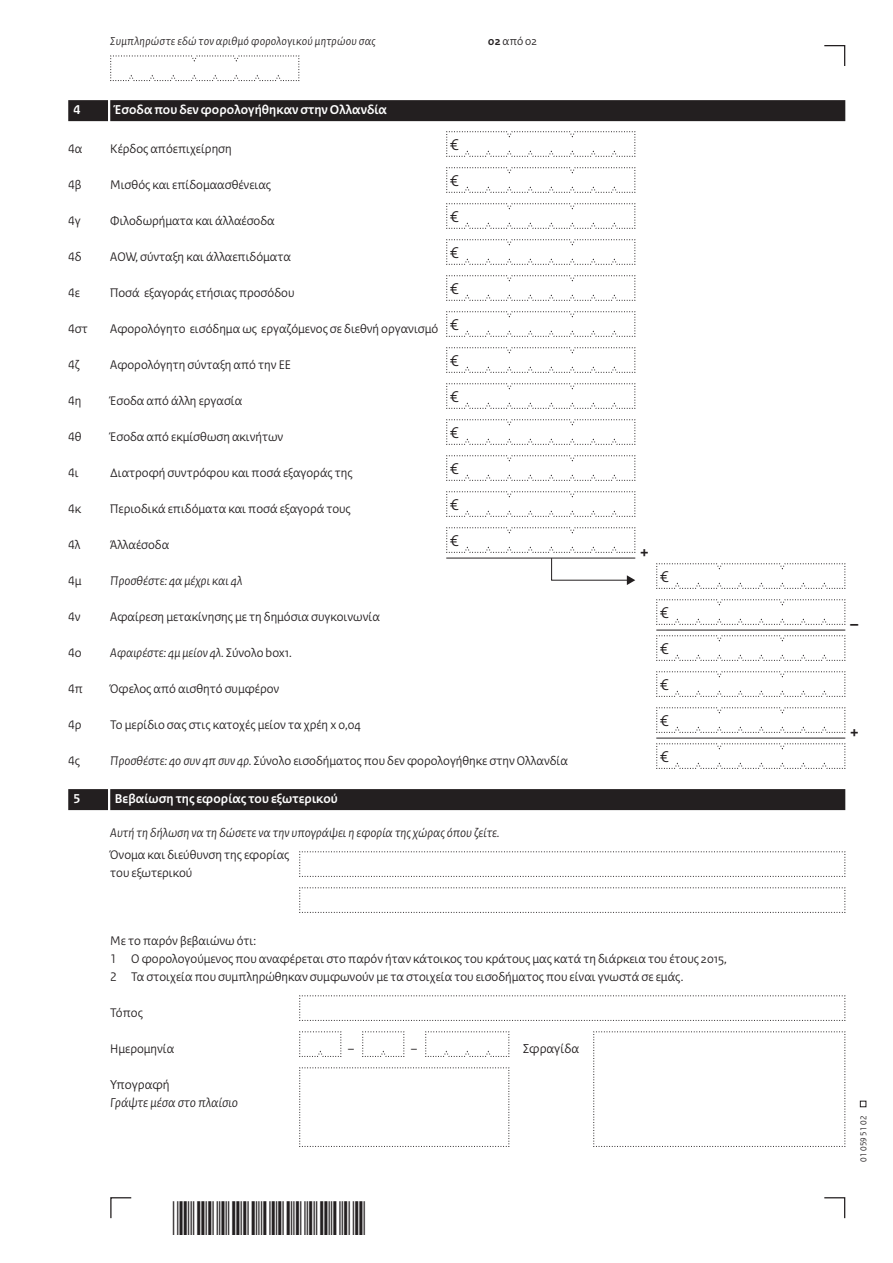
<style>
.page{position:relative;width:893px;height:1263px;background:#fff}
.page>*{position:absolute;margin:0;border:0;box-sizing:border-box;transform-origin:0 0}
.t1{font:700 18px "Rijksoverheid Sans Heading";color:#231f20}
.t2{font:16.5px/36px "Rijksoverheid Sans Heading";color:#231f20;text-align:justify}
.t3{font:700 13.5px "Rijksoverheid Sans Heading";letter-spacing:.01em;color:#fff}
.t4{font:italic 13.5px "Rijksoverheid Sans Heading";color:#231f20}
.t5{font:13.5px "Rijksoverheid Sans Heading";color:#231f20}
.t6{font:13.2px/18px "Rijksoverheid Sans Heading";color:#231f20}
.t7{font:italic 13.2px "Rijksoverheid Sans Heading";color:#231f20}
.t8{font:italic 12px "Rijksoverheid Sans Heading";letter-spacing:.02em;color:#231f20}
.t9{font:12px "Rijksoverheid Sans Heading";color:#231f20}
.t10{font:9px "Rijksoverheid Sans Heading";color:#231f20}
.s1{font-weight:700}
.s2{font-style:normal}
.s3{font-style:italic}
</style>
<div class="page">
<svg style="left:824px;top:1197px;width:22px;height:22px"></svg>
<svg style="left:110px;top:1197px;width:22px;height:22px"></svg>
<svg style="left:860px;top:1101px;width:6px;height:6px"></svg>
<svg style="left:824px;top:45px;width:22px;height:21px"></svg>
<div style="left:110px;top:100px;width:735px;height:21px;background:#231f20"></div>
<div style="left:68px;top:100px;width:40px;height:21px;background:#231f20"></div>
<div style="left:110px;top:789px;width:735px;height:21px;background:#231f20"></div>
<div style="left:68px;top:789px;width:40px;height:21px;background:#231f20"></div>
<svg style="left:446px;top:131px;width:190px;height:26px"></svg>
<svg style="left:446px;top:167px;width:190px;height:26px"></svg>
<svg style="left:446px;top:203px;width:190px;height:26px"></svg>
<svg style="left:446px;top:239px;width:190px;height:26px"></svg>
<svg style="left:446px;top:275px;width:190px;height:26px"></svg>
<svg style="left:446px;top:311px;width:190px;height:26px"></svg>
<svg style="left:446px;top:347px;width:190px;height:26px"></svg>
<svg style="left:446px;top:383px;width:190px;height:26px"></svg>
<svg style="left:446px;top:419px;width:190px;height:26px"></svg>
<svg style="left:446px;top:455px;width:190px;height:26px"></svg>
<svg style="left:446px;top:491px;width:190px;height:26px"></svg>
<svg style="left:446px;top:527px;width:190px;height:58px"></svg>
<svg style="left:656px;top:563px;width:190px;height:26px"></svg>
<svg style="left:656px;top:599px;width:190px;height:26px"></svg>
<hr style="left:656px;top:630px;width:189px;height:1px;background:#231f20">
<svg style="left:656px;top:635px;width:190px;height:26px"></svg>
<svg style="left:656px;top:671px;width:190px;height:26px"></svg>
<svg style="left:656px;top:707px;width:190px;height:26px"></svg>
<hr style="left:656px;top:738px;width:189px;height:1px;background:#231f20">
<svg style="left:656px;top:743px;width:190px;height:26px"></svg>
<svg style="left:299px;top:851px;width:547px;height:26px"></svg>
<svg style="left:299px;top:887px;width:547px;height:26px"></svg>
<svg style="left:299px;top:995px;width:547px;height:26px"></svg>
<svg style="left:299px;top:1031px;width:43px;height:26px"></svg>
<svg style="left:362px;top:1031px;width:43px;height:26px"></svg>
<svg style="left:425px;top:1031px;width:85px;height:26px"></svg>
<svg style="left:299px;top:1067px;width:211px;height:80px"></svg>
<svg style="left:593px;top:1031px;width:253px;height:116px"></svg>
<svg style="left:110px;top:55px;width:190px;height:26px"></svg>
<p class="t8" style="left:110px;top:34px;width:267px">Συμπληρώστε εδώ τον αριθμό φορολογικού μητρώου σας</p>
<p class="t9" style="left:488px;top:34px;width:50px"><span class="s1">02</span> από 02</p>
<p class="t3" style="left:74px;top:102px;width:8px">4</p>
<p class="t3" style="left:115px;top:102px;width:274px">Έσοδα που δεν φορολογήθηκαν στην Ολλανδία</p>
<p class="t6" style="left:68px;top:140px;width:16px">4α</p>
<p class="t6" style="left:110px;top:140px;width:123px">Κέρδος απόεπιχείρηση</p>
<p class="t6" style="left:68px;top:176px;width:15px">4β</p>
<p class="t6" style="left:110px;top:176px;width:162px">Μισθός και επίδομαασθένειας</p>
<p class="t6" style="left:68px;top:212px;width:14px">4γ</p>
<p class="t6" style="left:110px;top:212px;width:166px">Φιλοδωρήματα και άλλαέσοδα</p>
<p class="t6" style="left:68px;top:248px;width:15px">4δ</p>
<p class="t6" style="left:110px;top:248px;width:182px">AOW, σύνταξη και άλλαεπιδόματα</p>
<p class="t6" style="left:68px;top:284px;width:13px">4ε</p>
<p class="t6" style="left:110px;top:284px;width:186px">Ποσά εξαγοράς ετήσιας προσόδου</p>
<p class="t6" style="left:68px;top:320px;width:21px">4στ</p>
<p class="t6" style="left:110px;top:320px;width:330px">Αφορολόγητο εισόδημα ως εργαζόμενος σε διεθνή οργανισμό</p>
<p class="t6" style="left:68px;top:356px;width:13px">4ζ</p>
<p class="t6" style="left:110px;top:356px;width:182px">Αφορολόγητη σύνταξη από την ΕΕ</p>
<p class="t6" style="left:68px;top:392px;width:15px">4η</p>
<p class="t6" style="left:110px;top:392px;width:134px">Έσοδα από άλλη εργασία</p>
<p class="t6" style="left:68px;top:428px;width:15px">4θ</p>
<p class="t6" style="left:110px;top:428px;width:175px">Έσοδα από εκμίσθωση ακινήτων</p>
<p class="t6" style="left:68px;top:464px;width:12px">4ι</p>
<p class="t6" style="left:110px;top:464px;width:244px">Διατροφή συντρόφου και ποσά εξαγοράς της</p>
<p class="t6" style="left:68px;top:500px;width:15px">4κ</p>
<p class="t6" style="left:110px;top:500px;width:242px">Περιοδικά επιδόματα και ποσά εξαγορά τους</p>
<p class="t6" style="left:68px;top:536px;width:14px">4λ</p>
<p class="t6" style="left:110px;top:536px;width:61px">Άλλαέσοδα</p>
<p class="t6" style="left:68px;top:572px;width:15px">4μ</p>
<p class="t7" style="left:110px;top:573px;width:134px">Προσθέστε: 4α μέχρι και 4λ</p>
<p class="t6" style="left:68px;top:608px;width:14px">4ν</p>
<p class="t6" style="left:110px;top:608px;width:271px">Αφαίρεση μετακίνησης με τη δημόσια συγκοινωνία</p>
<p class="t6" style="left:68px;top:644px;width:15px">4ο</p>
<p class="t7" style="left:110px;top:645px;width:183px">Αφαιρέστε: 4μ μείον 4λ. <span class="s2">Σύνολο box1.</span></p>
<p class="t6" style="left:68px;top:680px;width:16px">4π</p>
<p class="t6" style="left:110px;top:680px;width:171px">Όφελος από αισθητό συμφέρον</p>
<p class="t6" style="left:68px;top:716px;width:15px">4ρ</p>
<p class="t6" style="left:110px;top:716px;width:252px">Το μερίδιο σας στις κατοχές μείον τα χρέη x 0,04</p>
<p class="t6" style="left:68px;top:752px;width:13px">4ς</p>
<p class="t6" style="left:110px;top:752px;width:459px"><span class="s3">Προσθέστε: 4ο συν 4π συν 4ρ.</span> Σύνολο εισοδήματος που δεν φορολογήθηκε στην Ολλανδία</p>
<p class="t3" style="left:74px;top:791px;width:8px">5</p>
<p class="t3" style="left:115px;top:791px;width:224px">Βεβαίωση της εφορίας του εξωτερικού</p>
<p class="t7" style="left:110px;top:825px;width:391px">Αυτή τη δήλωση να τη δώσετε να την υπογράψει η εφορία της χώρας όπου ζείτε.</p>
<p class="t6" style="left:110px;top:846px;width:181px">Όνομα και διεύθυνση της εφορίας του εξωτερικού</p>
<p class="t2" style="left:450px;top:127px;width:10px">€ € € € € € € € € € € €</p>
<h1 class="t1" style="left:640px;top:542px;width:11px">+</h1>
<p class="t2" style="left:660px;top:559px;width:10px">€ € € € € €</p>
<p class="t6" style="left:110px;top:932px;width:618px">Με το παρόν βεβαιώνω ότι:<br>1 Ο φορολογούμενος που αναφέρεται στο παρόν ήταν κάτοικος του κράτους μας κατά τη διάρκεια του έτους 2015,<br>2 Τα στοιχεία που συμπληρώθηκαν συμφωνούν με τα στοιχεία του εισοδήματος που είναι γνωστά σε εμάς.</p>
<p class="t6" style="left:110px;top:1004px;width:34px">Τόπος</p>
<p class="t6" style="left:110px;top:1040px;width:66px">Ημερομηνία</p>
<p class="t5" style="left:523px;top:1041px;width:58px">Σφραγίδα</p>
<p class="t5" style="left:110px;top:1077px;width:61px">Υπογραφή</p>
<p class="t4" style="left:110px;top:1095px;width:129px">Γράψτε μέσα στο πλαίσιο</p>
<p class="t6" style="left:348px;top:1040px;width:8px">–</p>
<p class="t6" style="left:411px;top:1040px;width:8px">–</p>
<h1 class="t1" style="left:850px;top:614px;width:10px">–</h1>
<h1 class="t1" style="left:850px;top:722px;width:11px">+</h1>
<p class="t10" style="left:858px;top:1161px;width:47px;rotate:-90deg">01 059 51 02</p>
</div>
